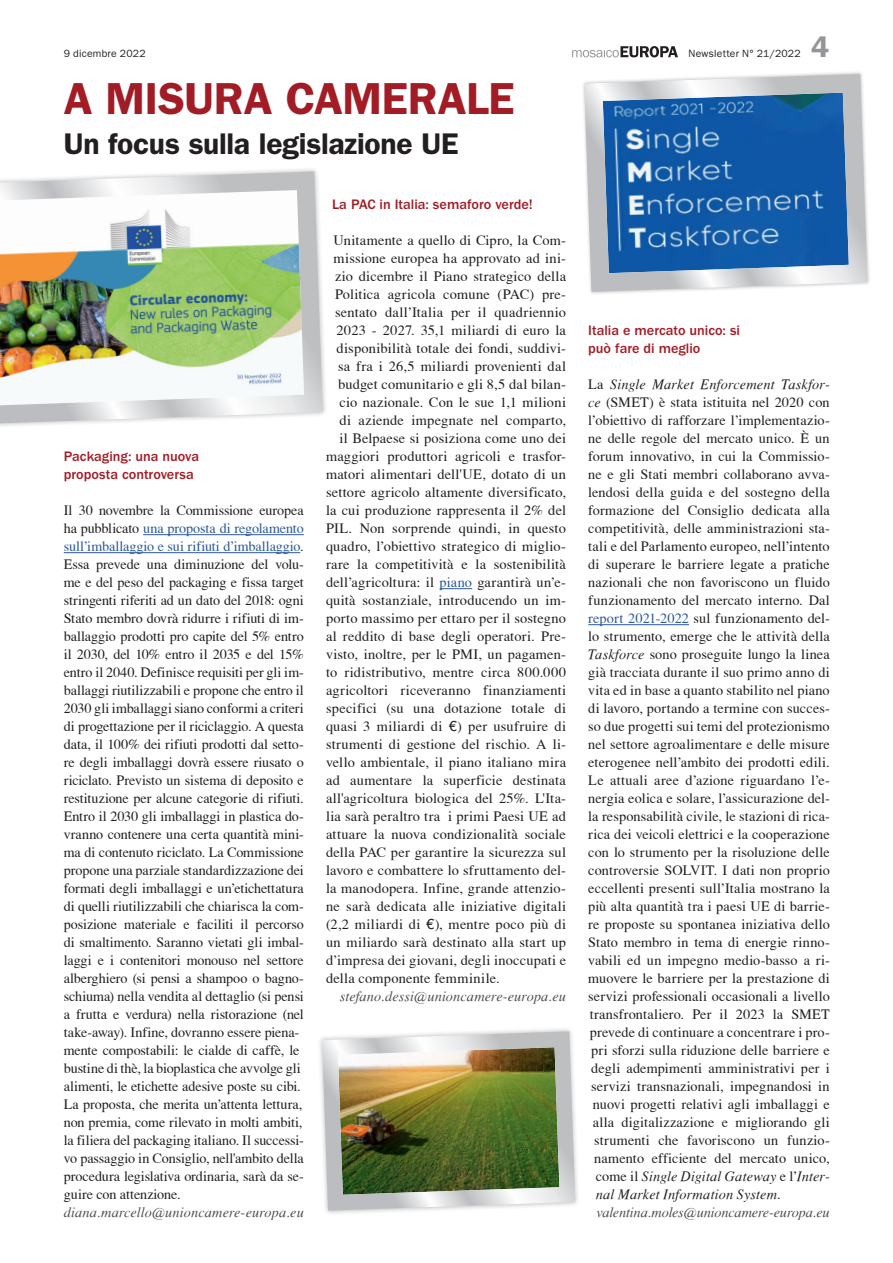
<style>
.page{position:relative;width:893px;height:1263px;background:#fff}
.page>*{position:absolute;margin:0;border:0;box-sizing:border-box;transform-origin:0 0}
.t1{font:600 45px "ITC Franklin Gothic Std";letter-spacing:-.01em;color:#a11c25}
.t2{font:600 30px "ITC Franklin Gothic Std";letter-spacing:-.01em;color:#231f20}
.t3{font:600 30px "ITC Franklin Gothic Std";color:#939598}
.t4{font:14.25px/18px "T Acc LAD";letter-spacing:.01em;color:#231f20;text-align:center}
.t5{font:14.25px/18px "T Acc LAD Italic";color:#231f20}
.t6{font:500 14.25px/18px "ITC Franklin Gothic Std";color:#a11c25}
.t7{font:14.25px "T Acc LAD Italic";letter-spacing:.005em;color:#4b4c4d}
.t8{font:10.5px "ITC Franklin Gothic Std";letter-spacing:.015em;color:#231f20}
.s1{color:#2c599a}
.s2{font-family:"Helvetica Neue"}
.s3{font-family:"T Acc LAD"}
.s4{font-family:"T Acc LAD Italic"}
.s5{color:#4b4c4d}
</style>
<div class="page">
<svg style="left:572px;top:46px;width:106px;height:11px"></svg>
<hr style="left:588px;top:624px;width:101px;height:1px;background:#2c599a">
<hr style="left:440px;top:588px;width:32px;height:1px;background:#2c599a">
<hr style="left:143px;top:534px;width:161px;height:1px;background:#2c599a">
<hr style="left:64px;top:552px;width:236px;height:1px;background:#2c599a">
<img style="left:320px;top:1029px;width:258px;height:185px">
<svg style="left:583px;top:72px;width:287px;height:222px;background:#5f8cbb"></svg>
<img style="left:0;top:169px;width:326px;height:257px">
<p class="t8" style="left:64px;top:48px;width:83px">9 dicembre 2022</p>
<p class="t8" style="left:688px;top:48px;width:114px">Newsletter N° 21/2022</p>
<h1 class="t1" style="left:64px;top:72px;width:452px">A MISURA CAMERALE</h1>
<h2 class="t2" style="left:64px;top:126px;width:396px">Un focus sulla legislazione UE</h2>
<h2 class="t3" style="left:811px;top:29px;width:19px">4</h2>
<p class="t6" style="left:64px;top:447px;width:137px">Packaging: una nuova proposta controversa</p>
<p class="t4" style="left:64px;top:501px;width:242px;text-align:left">Il 30 novembre la Commissione europea ha pubblicato <span class="s1">una proposta di regolamento sull’imballaggio e sui rifiuti d’imballaggio</span>.<br>Essa prevede una diminuzione del volu&shy;me e del peso del packaging e fissa target stringenti riferiti ad un dato del 2018: ogni Stato membro dovrà ridurre i rifiuti di im&shy;ballaggio prodotti pro capite del 5% entro il 2030, del 10% entro il 2035 e del 15% entro il 2040. Definisce requisiti per gli im&shy;ballaggi riutilizzabili e propone che entro il 2030 gli imballaggi siano conformi a criteri di progettazione per il riciclaggio. A questa data, il 100% dei rifiuti prodotti dal setto&shy;re degli imballaggi dovrà essere riusato o riciclato. Previsto un sistema di deposito e restituzione per alcune categorie di rifiuti.<br>Entro il 2030 gli imballaggi in plastica do&shy;vranno contenere una certa quantità mini&shy;ma di contenuto riciclato. La Commissione propone una parziale standardizzazione dei formati degli imballaggi e un’etichettatura di quelli riutilizzabili che chiarisca la com&shy;posizione materiale e faciliti il percorso di smaltimento. Saranno vietati gli imbal&shy;laggi e i contenitori monouso nel settore alberghiero (si pensi a shampoo o bagno&shy;schiuma) nella vendita al dettaglio (si pensi a frutta e verdura) nella ristorazione (nel take-away). Infine, dovranno essere piena&shy;mente compostabili: le cialde di caffè, le bustine di thè, la bioplastica che avvolge gli alimenti, le etichette adesive poste su cibi.<br>La proposta, che merita un’attenta lettura, non premia, come rilevato in molti ambiti, la filiera del packaging italiano. Il successi&shy;vo passaggio in Consiglio, nell'ambito della procedura legislativa ordinaria, sarà da se&shy;guire con attenzione.</p>
<p class="t7" style="left:64px;top:1204px;width:241px">diana.marcello@unioncamere-europa.eu</p>
<p class="t6" style="left:332px;top:195px;width:202px">La PAC in Italia: semaforo verde!</p>
<p class="t4" style="left:333px;top:231px;width:234px">Unitamente a quello di Cipro, la Com-</p>
<p class="t4" style="left:333px;top:249px;width:234px">missione europea ha approvato ad ini-</p>
<p class="t4" style="left:335px;top:267px;width:233px">zio dicembre il Piano strategico della</p>
<p class="t4" style="left:335px;top:285px;width:233px">Politica agricola comune (PAC) pre-</p>
<p class="t4" style="left:335px;top:303px;width:233px">sentato dall’Italia per il quadriennio</p>
<p class="t4" style="left:336px;top:321px;width:231px">2023 - 2027. 35,1 miliardi di euro la</p>
<p class="t4" style="left:336px;top:339px;width:231px">disponibilità totale dei fondi, suddivi-</p>
<p class="t4" style="left:338px;top:357px;width:230px">sa fra i 26,5 miliardi provenienti dal</p>
<p class="t4" style="left:338px;top:375px;width:230px">budget comunitario e gli 8,5 dal bilan-</p>
<p class="t4" style="left:339px;top:393px;width:228px">cio nazionale. Con le sue 1,1 milioni</p>
<p class="t4" style="left:339px;top:411px;width:228px">di aziende impegnate nel comparto,</p>
<p class="t4" style="left:339px;top:429px;width:228px">il Belpaese si posiziona come uno dei</p>
<p class="t4" style="left:326px;top:447px;width:242px">maggiori produttori agricoli e trasfor-</p>
<p class="t4" style="left:326px;top:465px;width:242px">matori alimentari dell'UE, dotato di un</p>
<p class="t4" style="left:326px;top:483px;width:242px">settore agricolo altamente diversificato,</p>
<p class="t4" style="left:326px;top:501px;width:242px">la cui produzione rappresenta il 2% del</p>
<p class="t4" style="left:326px;top:519px;width:241px">PIL. Non sorprende quindi, in questo</p>
<p class="t4" style="left:326px;top:537px;width:242px">quadro, l’obiettivo strategico di miglio-</p>
<p class="t4" style="left:326px;top:555px;width:241px">rare la competitività e la sostenibilità</p>
<p class="t4" style="left:326px;top:573px;width:242px">dell’agricoltura: il <span class="s1">piano</span> garantirà un’e-</p>
<p class="t4" style="left:326px;top:591px;width:242px">quità sostanziale, introducendo un im-</p>
<p class="t4" style="left:326px;top:609px;width:242px">porto massimo per ettaro per il sostegno</p>
<p class="t4" style="left:326px;top:627px;width:242px">al reddito di base degli operatori. Pre-</p>
<p class="t4" style="left:326px;top:645px;width:242px">visto, inoltre, per le PMI, un pagamen-</p>
<p class="t4" style="left:326px;top:663px;width:242px">to ridistributivo, mentre circa 800.000</p>
<p class="t4" style="left:326px;top:681px;width:242px">agricoltori riceveranno finanziamenti</p>
<p class="t4" style="left:326px;top:699px;width:242px">specifici (su una dotazione totale di</p>
<p class="t4" style="left:326px;top:717px;width:241px">quasi 3 miliardi di <span class="s2">€</span>) per usufruire di</p>
<p class="t4" style="left:326px;top:735px;width:242px">strumenti di gestione del rischio. A li-</p>
<p class="t4" style="left:326px;top:753px;width:242px">vello ambientale, il piano italiano mira</p>
<p class="t4" style="left:326px;top:771px;width:242px">ad aumentare la superficie destinata</p>
<p class="t4" style="left:326px;top:789px;width:242px">all'agricoltura biologica del 25%. L'Ita-</p>
<p class="t4" style="left:326px;top:807px;width:242px">lia sarà peraltro tra i primi Paesi UE ad</p>
<p class="t4" style="left:326px;top:825px;width:242px">attuare la nuova condizionalità sociale</p>
<p class="t4" style="left:326px;top:843px;width:242px">della PAC per garantire la sicurezza sul</p>
<p class="t4" style="left:326px;top:861px;width:242px">lavoro e combattere lo sfruttamento del-</p>
<p class="t4" style="left:326px;top:879px;width:242px">la manodopera. Infine, grande attenzio-</p>
<p class="t4" style="left:326px;top:897px;width:242px">ne sarà dedicata alle iniziative digitali</p>
<p class="t4" style="left:326px;top:915px;width:241px">(2,2 miliardi di <span class="s2">€</span>), mentre poco più di</p>
<p class="t4" style="left:326px;top:933px;width:241px">un miliardo sarà destinato alla start up</p>
<p class="t4" style="left:326px;top:951px;width:242px">d’impresa dei giovani, degli inoccupati e</p>
<p class="t4" style="left:326px;top:969px;width:175px">della componente femminile.</p>
<p class="t7" style="left:340px;top:988px;width:228px">stefano.dessi@unioncamere-europa.eu</p>
<p class="t6" style="left:588px;top:321px;width:153px">Italia e mercato unico: si può fare di meglio</p>
<p class="t5" style="left:588px;top:375px;width:243px"><span class="s3">La</span> Single Market Enforcement Taskfor-</p>
<p class="t4" style="left:588px;top:393px;width:243px"><span class="s4">ce</span> (SMET) è stata istituita nel 2020 con l’obiettivo di rafforzare l’implementazio&shy;ne delle regole del mercato unico. È un forum innovativo, in cui la Commissio&shy;ne e gli Stati membri collaborano avva&shy;lendosi della guida e del sostegno della formazione del Consiglio dedicata alla competitività, delle amministrazioni sta&shy;tali e del Parlamento europeo, nell’intento di superare le barriere legate a pratiche nazionali che non favoriscono un fluido funzionamento del mercato interno. Dal <span class="s1">report 2021-2022</span> sul funzionamento del&shy;lo strumento, emerge che le attività della <span class="s4">Taskforce</span> sono proseguite lungo la linea già tracciata durante il suo primo anno di vita ed in base a quanto stabilito nel piano di lavoro, portando a termine con succes&shy;so due progetti sui temi del protezionismo nel settore agroalimentare e delle misure eterogenee nell’ambito dei prodotti edili.<br>Le attuali aree d’azione riguardano l’e&shy;nergia eolica e solare, l’assicurazione del&shy;la responsabilità civile, le stazioni di rica&shy;rica dei veicoli elettrici e la cooperazione con lo strumento per la risoluzione delle controversie SOLVIT. I dati non proprio eccellenti presenti sull’Italia mostrano la più alta quantità tra i paesi UE di barrie&shy;re proposte su spontanea iniziativa dello Stato membro in tema di energie rinno&shy;vabili ed un impegno medio-basso a ri&shy;muovere le barriere per la prestazione di servizi professionali occasionali a livello transfrontaliero. Per il 2023 la SMET prevede di continuare a concentrare i pro&shy;pri sforzi sulla riduzione delle barriere e degli adempimenti amministrativi per i servizi transnazionali, impegnandosi in nuovi progetti relativi agli imballaggi e alla digitalizzazione e migliorando gli strumenti che favoriscono un funzio&shy;namento efficiente del mercato unico,</p>
<p class="t5" style="left:596px;top:1167px;width:235px"><span class="s3">come il</span> Single Digital Gateway <span class="s3">e l’</span>Inter&shy;nal Market Information System<span class="s3">. </span><span class="s5">valentina.moles@unioncamere-europa.eu</span></p>
</div>
